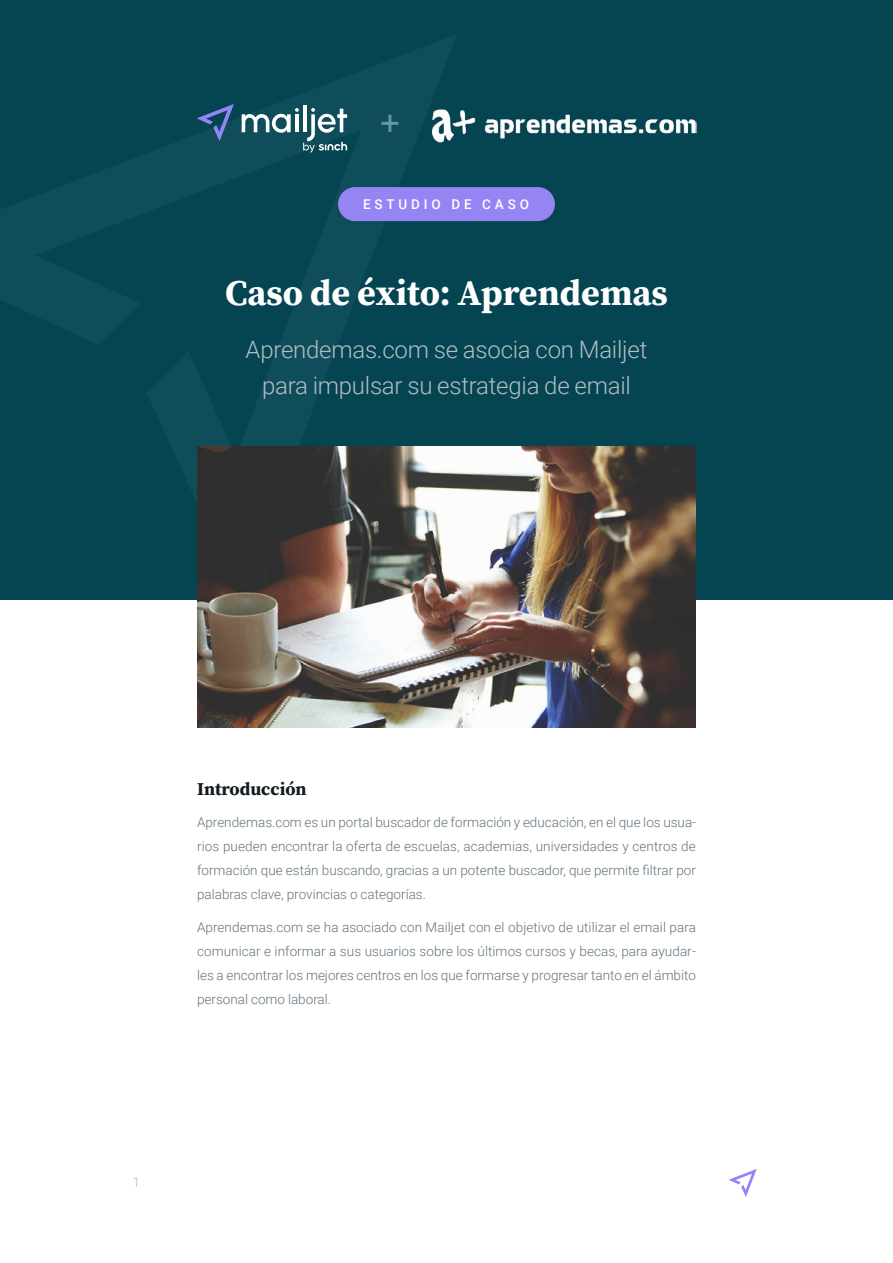
<style>
.page{position:relative;width:893px;height:1263px;background:#fff}
.page>*{position:absolute;margin:0;border:0;box-sizing:border-box;transform-origin:0 0}
.t1{font:700 36px "Source Serif Pro";color:#fff}
.t2{font:300 24px/36px "Roboto";letter-spacing:-.01em;color:#b3bdc4;text-align:center}
.t3{font:700 18px "Source Serif Pro";color:#131b20}
.t4{font:300 13.5px/24px "Roboto";color:#63737e;text-align:justify}
.t5{font:500 13.5px "Roboto";letter-spacing:.285em;color:#fff}
.t6{font:300 13.5px "Roboto";color:#b3bdc4}
</style>
<div class="page">
<div style="left:0;top:0;width:893px;height:600px;background:#054451"></div>
<svg style="left:728px;top:1169px;width:29px;height:28px"></svg>
<img style="left:197px;top:446px;width:499px;height:281px">
<div style="left:338px;top:187px;width:217px;height:34px;background:#9585f4;border-radius:17px"></div>
<hr style="left:388px;top:115px;width:3px;height:17px;background:#5f98a9">
<hr style="left:381px;top:122px;width:17px;height:3px;background:#5f98a9">
<img style="left:432px;top:109px;width:264px;height:34px">
<hr style="left:303px;top:105px;width:4px;height:27px;background:#fff">
<svg style="left:197px;top:104px;width:37px;height:37px"></svg>
<svg style="left:242px;top:108px;width:105px;height:45px"></svg>
<p class="t5" style="left:363px;top:195px;width:168px">ESTUDIO DE CASO</p>
<h1 class="t1" style="left:225px;top:268px;width:444px">Caso de éxito: Aprendemas</h1>
<h2 class="t2" style="left:246px;top:331px;width:403px">Aprendemas.com se asocia con Mailjet para impulsar su estrategia de email</h2>
<h3 class="t3" style="left:197px;top:776px;width:111px">Introducción</h3>
<p class="t4" style="left:197px;top:810px;width:500px">Aprendemas.com es un portal buscador de formación y educación, en el que los usua&shy;rios pueden encontrar la oferta de escuelas, academias, universidades y centros de formación que están buscando, gracias a un potente buscador, que permite filtrar por palabras clave, provincias o categorías.</p>
<p class="t4" style="left:197px;top:914px;width:500px">Aprendemas.com se ha asociado con Mailjet con el objetivo de utilizar el email para comunicar e informar a sus usuarios sobre los últimos cursos y becas, para ayudar&shy;les a encontrar los mejores centros en los que formarse y progresar tanto en el ámbito personal como laboral.</p>
<p class="t6" style="left:133px;top:1173px;width:9px">1</p>
</div>
